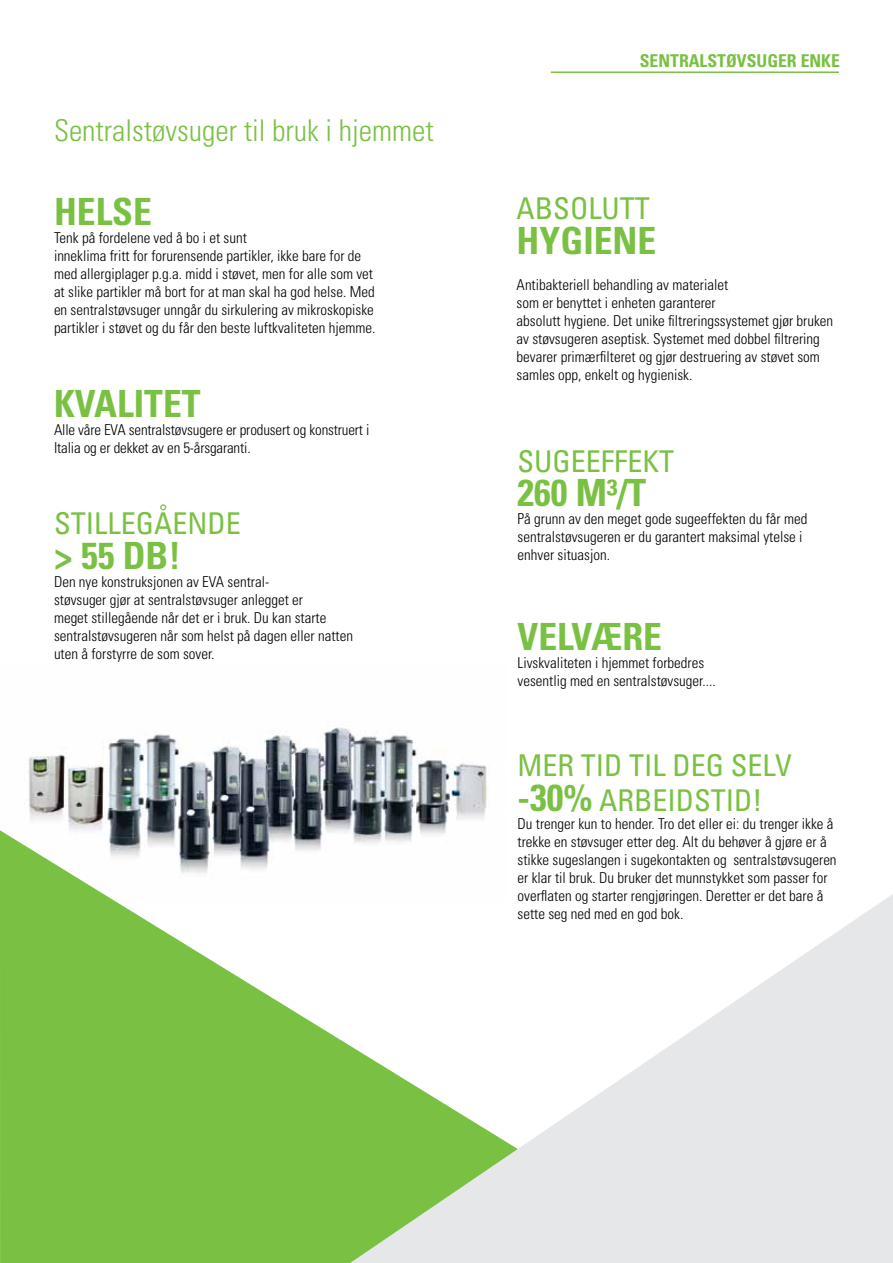
<style>
.page{position:relative;width:893px;height:1263px;background:#fff}
.page>*{position:absolute;margin:0;border:0;box-sizing:border-box;transform-origin:0 0}
.t1{font:700 condensed 37.5px "Univers LT Std";color:#7ac143}
.t2{font:condensed 30px/34.5px "Univers LT Std";color:#7ac143}
.t3{font:300 condensed 30px "Univers LT Std";color:#7ac143}
.t4{font:700 condensed 17.7px "Univers LT Std";color:#7ac143}
.t5{font:300 condensed 15px/18px "Univers LT Std";color:#000}
.s1{font-weight:700;font-size:37.5px}
</style>
<div class="page">
<hr style="left:551px;top:71px;width:288px;height:2px;background:#7ac143">
<img style="left:24px;top:727px;width:463px;height:103px">
<svg style="left:0;top:830px;width:446px;height:433px;fill:#7ac143"></svg>
<svg style="left:350px;top:894px;width:543px;height:369px;fill:#e6e7e8"></svg>
<h2 class="t3" style="left:54px;top:112px;width:381px">Sentralstøvsuger til bruk i hjemmet</h2>
<h1 class="t1" style="left:54px;top:188px;width:96px">HELSE</h1>
<p class="t5" style="left:54px;top:228px;width:323px">Tenk på fordelene ved å bo i et sunt<br>inneklima fritt for forurensende partikler, ikke bare for de med allergiplager p.g.a. midd i støvet, men for alle som vet at slike partikler må bort for at man skal ha god helse. Med en sentralstøvsuger unngår du sirkulering av mikroskopiske partikler i støvet og du får den beste luftkvaliteten hjemme.</p>
<h1 class="t1" style="left:54px;top:381px;width:110px">KVALITET</h1>
<p class="t5" style="left:54px;top:421px;width:317px">Alle våre EVA sentralstøvsugere er produsert og konstruert i<br>Italia og er dekket av en 5-årsgaranti.</p>
<h2 class="t2" style="left:54px;top:506px;width:188px">STILLEGÅENDE</h2>
<h1 class="t1" style="left:54px;top:532px;width:129px">&gt; 55 DB!</h1>
<p class="t5" style="left:54px;top:572px;width:300px">Den nye konstruksjonen av EVA sentral-<br>støvsuger gjør at sentralstøvsuger anlegget er<br>meget stillegående når det er i bruk. Du kan starte sentralstøvsugeren når som helst på dagen eller natten uten å forstyrre de som sover.</p>
<p class="t4" style="left:640px;top:50px;width:21px">SENTRAL</p>
<p class="t4" style="left:707px;top:50px;width:60px">STØVSUGER</p>
<p class="t4" style="left:801px;top:50px;width:39px">ENKE</p>
<h2 class="t2" style="left:517px;top:191px;width:135px">ABSOLUTT</h2>
<h1 class="t1" style="left:517px;top:217px;width:98px">HYGIENE</h1>
<p class="t5" style="left:517px;top:275px;width:318px">Antibakteriell behandling av materialet<br>som er benyttet i enheten garanterer<br>absolutt hygiene. Det unike filtreringssystemet gjør bruken av støvsugeren aseptisk. Systemet med dobbel filtrering bevarer primærfilteret og gjør destruering av støvet som samles opp, enkelt og hygienisk.</p>
<h2 class="t2" style="left:518px;top:443px;width:158px">SUGEEFFEKT</h2>
<h1 class="t1" style="left:518px;top:470px;width:130px">260 M³/T</h1>
<p class="t5" style="left:518px;top:510px;width:291px">På grunn av den meget gode sugeeffekten du får med sentralstøvsugeren er du garantert maksimal ytelse i enhver situasjon.</p>
<h1 class="t1" style="left:518px;top:614px;width:20px">VELV</h1>
<h1 class="t1" style="left:591px;top:614px;width:51px">ÆRE</h1>
<p class="t5" style="left:518px;top:654px;width:200px">Livskvaliteten i hjemmet forbedres vesentlig med en sentralstøvsuger....</p>
<h2 class="t2" style="left:518px;top:748px;width:276px">MER TID TIL DEG SELV <span class="s1">-30%</span> ARBEIDSTID!</h2>
<p class="t5" style="left:518px;top:815px;width:320px">Du trenger kun to hender. Tro det eller ei: du trenger ikke å trekke en støvsuger etter deg. Alt du behøver å gjøre er å stikke sugeslangen i sugekontakten og sentralstøvsugeren er klar til bruk. Du bruker det munnstykket som passer for overflaten og starter rengjøringen. Deretter er det bare å sette seg ned med en god bok.</p>
</div>
